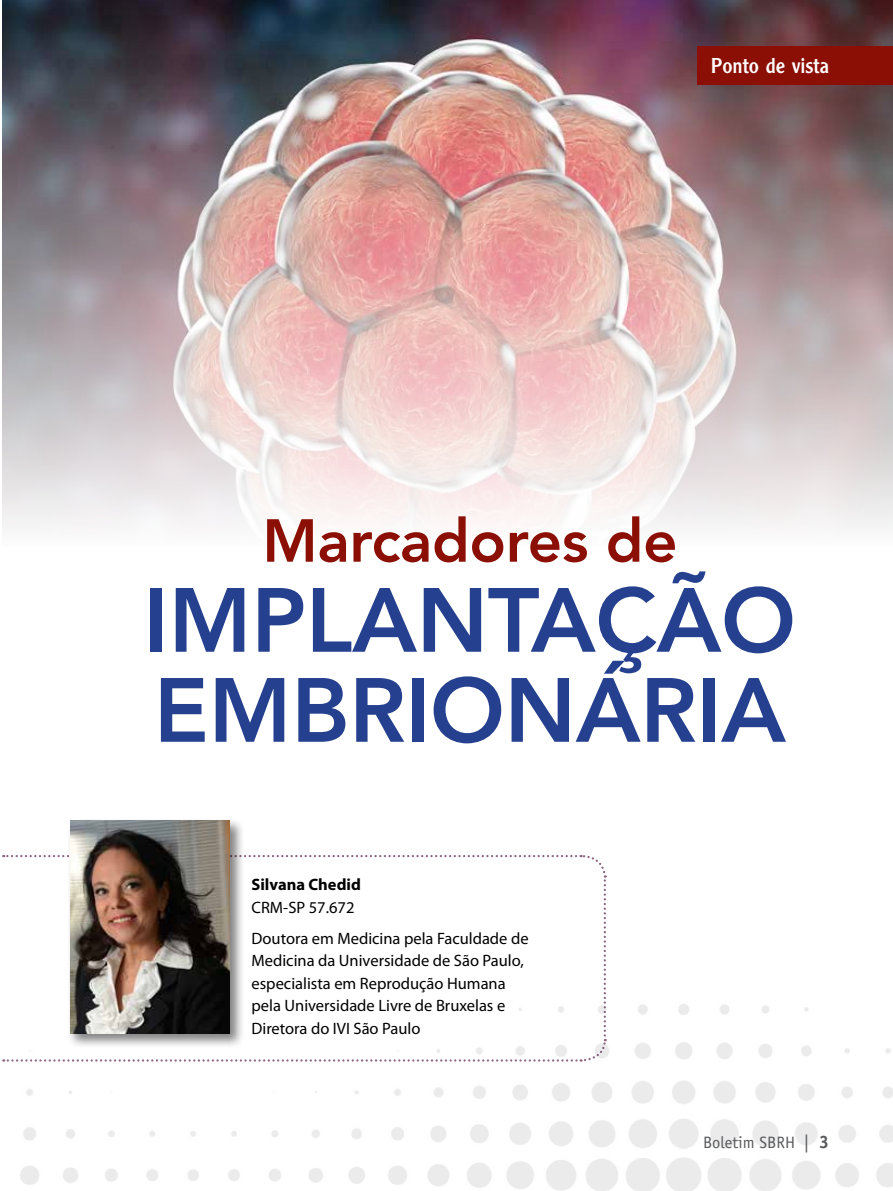
<style>
.page{position:relative;width:893px;height:1191px;background:#fff}
.page>*{position:absolute;margin:0;border:0;box-sizing:border-box;transform-origin:0 0}
.t1{font:800 90px/90px "Avenir";letter-spacing:-.005em;color:#25408f}
.t2{font:800 60px "Avenir";color:#8b0f04}
.t3{font:22.5px "Clearface Got T";color:#fff}
.t4{font:16.5px/22.5px "Myriad Pro";color:#000}
.t5{font:16.5px "Officina Sans Std";color:#58595b}
.t6{font:700 16.5px "Myriad Pro";color:#000}
.s1{font-size:18px}
.s2{font-weight:700;font-size:18px}
</style>
<div class="page">
<img style="left:2px;top:1004px;width:891px;height:187px">
<hr style="left:0;top:789px;width:1px;height:402px;background:#dfc7d5">
<img style="left:2px;top:0;width:891px;height:527px">
<svg style="left:3px;top:855px;width:604px;height:207px"></svg>
<div style="left:67px;top:818px;width:178px;height:230px;background:#000;opacity:.5"></div>
<img style="left:70px;top:821px;width:160px;height:212px">
<div style="left:697px;top:47px;width:196px;height:38px;background:#8b0f04"></div>
<h3 class="t3" style="left:711px;top:53px;width:120px">Ponto de vista</h3>
<h2 class="t2" style="left:262px;top:505px;width:417px">MARCADORES DE</h2>
<h1 class="t1" style="left:144px;top:575px;width:654px">IM PLANTAÇÃO<br>EM BRIONÁRIA</h1>
<p class="t6" style="left:251px;top:873px;width:111px">Silvana Chedid</p>
<p class="t4" style="left:251px;top:891px;width:279px;line-height:31px">CRM-SP 57.672<br>Doutora em Medicina pela Faculdade de</p>
<p class="t4" style="left:251px;top:949px;width:274px">Medicina da Universidade de São Paulo, especialista em Reprodução Humana pela Universidade Livre de Bruxelas e Diretora do IVI São Paulo</p>
<p class="t5" style="left:703px;top:1133px;width:128px">Boletim SBRH <span class="s1">|</span> <span class="s2">3</span></p>
</div>
